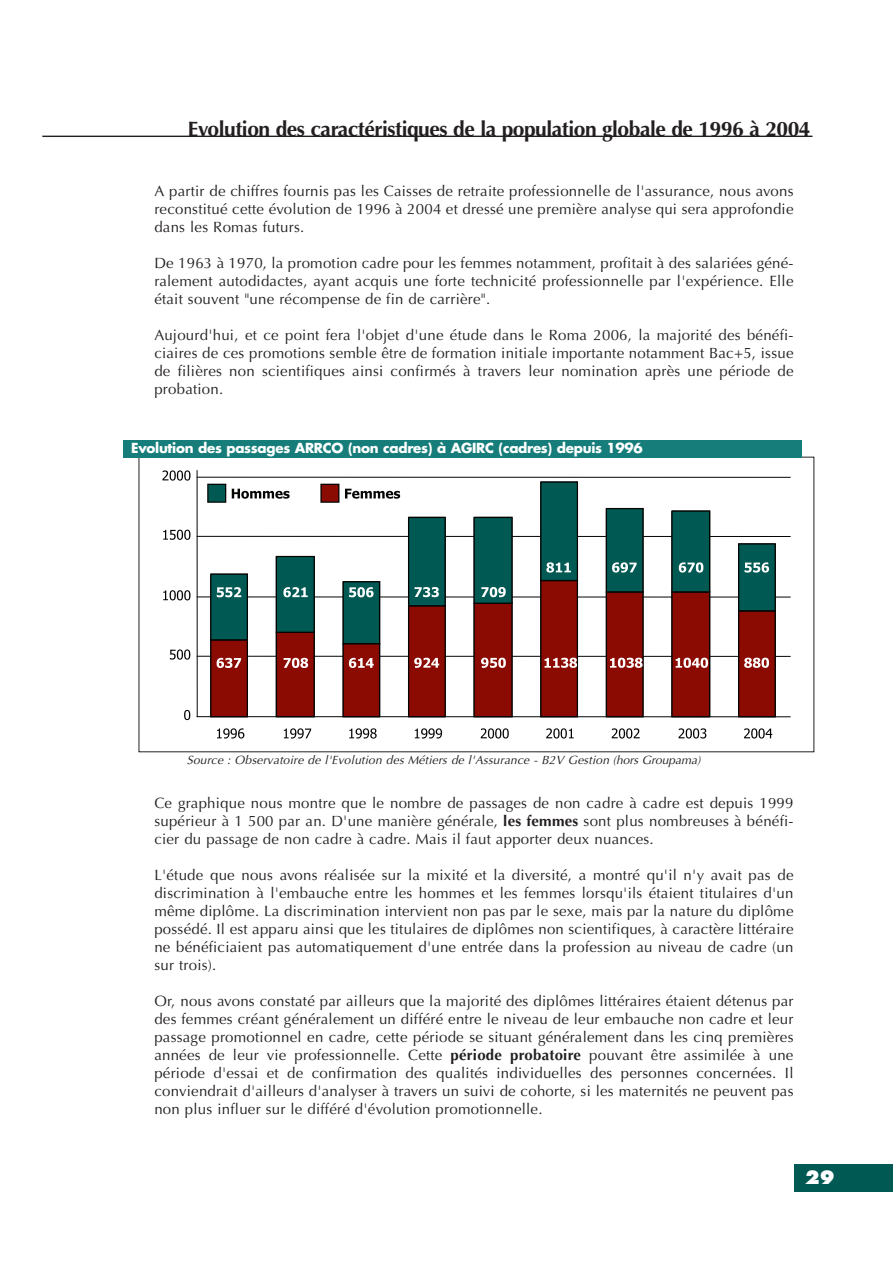
<style>
.page{position:relative;width:893px;height:1263px;background:#fff}
.page>*{position:absolute;margin:0;border:0;box-sizing:border-box;transform-origin:0 0}
.t1{font:700 21px "Optima LT Std";letter-spacing:-.02em;color:#231f20}
.t2{font:800 18px "Futura Std";color:#fff}
.t3{font:15px/18px "Optima LT Std";letter-spacing:.015em;color:#231f20;text-align:justify}
.t4{font:700 13.5px "Futura Std";letter-spacing:-.02em;color:#fff}
.t5{font:italic 12px "Optima LT Std";color:#231f20}
.s1{font-weight:700}
</style>
<div class="page">
<div style="left:794px;top:1164px;width:98px;height:27px;background:#005953"></div>
<hr style="left:42px;top:136px;width:770px;height:1px;background:#231f20">
<hr style="left:197px;top:656px;width:593px;height:1px;background:#050504">
<hr style="left:197px;top:597px;width:593px;height:1px;background:#050504">
<hr style="left:197px;top:536px;width:593px;height:1px;background:#050504">
<hr style="left:197px;top:477px;width:593px;height:1px;background:#050504">
<div style="left:211px;top:640px;width:36px;height:77px;background:#8b0a02"></div>
<div style="left:210px;top:639px;width:38px;height:78px;border:1px solid #040503"></div>
<div style="left:276px;top:632px;width:38px;height:85px;background:#8b0a02"></div>
<div style="left:276px;top:632px;width:39px;height:85px;border:1px solid #040503"></div>
<div style="left:343px;top:644px;width:37px;height:73px;background:#8b0a02"></div>
<div style="left:343px;top:643px;width:37px;height:74px;border:1px solid #040503"></div>
<div style="left:409px;top:606px;width:36px;height:111px;background:#8b0a02"></div>
<div style="left:408px;top:605px;width:38px;height:112px;border:1px solid #040503"></div>
<div style="left:474px;top:603px;width:38px;height:114px;background:#8b0a02"></div>
<div style="left:473px;top:603px;width:40px;height:114px;border:1px solid #040503"></div>
<div style="left:541px;top:580px;width:36px;height:137px;background:#8b0a02"></div>
<div style="left:540px;top:580px;width:38px;height:137px;border:1px solid #040503"></div>
<div style="left:606px;top:592px;width:37px;height:125px;background:#8b0a02"></div>
<div style="left:606px;top:591px;width:38px;height:126px;border:1px solid #040503"></div>
<div style="left:672px;top:592px;width:38px;height:125px;background:#8b0a02"></div>
<div style="left:671px;top:591px;width:39px;height:126px;border:1px solid #040503"></div>
<div style="left:739px;top:611px;width:36px;height:106px;background:#8b0a02"></div>
<div style="left:738px;top:610px;width:38px;height:107px;border:1px solid #040503"></div>
<div style="left:211px;top:574px;width:36px;height:66px;background:#005953"></div>
<div style="left:210px;top:573px;width:38px;height:67px;border:1px solid #040503"></div>
<div style="left:276px;top:556px;width:38px;height:76px;background:#005953"></div>
<div style="left:276px;top:556px;width:39px;height:77px;border:1px solid #040503"></div>
<div style="left:343px;top:582px;width:37px;height:62px;background:#005953"></div>
<div style="left:343px;top:581px;width:37px;height:63px;border:1px solid #040503"></div>
<div style="left:409px;top:517px;width:36px;height:89px;background:#005953"></div>
<div style="left:408px;top:517px;width:38px;height:89px;border:1px solid #040503"></div>
<div style="left:474px;top:517px;width:38px;height:86px;background:#005953"></div>
<div style="left:473px;top:517px;width:40px;height:87px;border:1px solid #040503"></div>
<div style="left:541px;top:482px;width:36px;height:98px;background:#005953"></div>
<div style="left:540px;top:481px;width:38px;height:100px;border:1px solid #040503"></div>
<div style="left:606px;top:509px;width:37px;height:83px;background:#005953"></div>
<div style="left:606px;top:508px;width:38px;height:84px;border:1px solid #040503"></div>
<div style="left:672px;top:511px;width:38px;height:81px;background:#005953"></div>
<div style="left:671px;top:510px;width:39px;height:82px;border:1px solid #040503"></div>
<div style="left:739px;top:544px;width:36px;height:67px;background:#005953"></div>
<div style="left:738px;top:543px;width:38px;height:68px;border:1px solid #040503"></div>
<hr style="left:197px;top:470px;width:1px;height:247px;background:#050504">
<hr style="left:197px;top:716px;width:593px;height:1px;background:#050504">
<svg style="left:217px;top:658px;width:24px;height:10px"></svg>
<svg style="left:284px;top:658px;width:24px;height:10px"></svg>
<svg style="left:349px;top:658px;width:25px;height:10px"></svg>
<svg style="left:414px;top:658px;width:25px;height:10px"></svg>
<svg style="left:481px;top:658px;width:25px;height:10px"></svg>
<svg style="left:544px;top:658px;width:33px;height:10px"></svg>
<svg style="left:610px;top:658px;width:33px;height:10px"></svg>
<svg style="left:676px;top:658px;width:32px;height:10px"></svg>
<svg style="left:744px;top:658px;width:25px;height:10px"></svg>
<svg style="left:217px;top:587px;width:24px;height:10px"></svg>
<svg style="left:283px;top:587px;width:25px;height:10px"></svg>
<svg style="left:349px;top:587px;width:25px;height:10px"></svg>
<svg style="left:414px;top:587px;width:25px;height:10px"></svg>
<svg style="left:481px;top:587px;width:25px;height:10px"></svg>
<svg style="left:546px;top:562px;width:25px;height:11px"></svg>
<svg style="left:612px;top:562px;width:25px;height:11px"></svg>
<svg style="left:679px;top:562px;width:24px;height:11px"></svg>
<svg style="left:745px;top:562px;width:24px;height:11px"></svg>
<svg style="left:184px;top:710px;width:6px;height:10px"></svg>
<svg style="left:170px;top:649px;width:20px;height:11px"></svg>
<svg style="left:163px;top:590px;width:27px;height:10px"></svg>
<svg style="left:163px;top:530px;width:27px;height:10px"></svg>
<svg style="left:162px;top:470px;width:28px;height:11px"></svg>
<svg style="left:217px;top:728px;width:27px;height:10px"></svg>
<svg style="left:284px;top:728px;width:27px;height:10px"></svg>
<svg style="left:349px;top:728px;width:28px;height:10px"></svg>
<svg style="left:415px;top:728px;width:27px;height:10px"></svg>
<svg style="left:481px;top:728px;width:28px;height:10px"></svg>
<svg style="left:546px;top:728px;width:28px;height:10px"></svg>
<svg style="left:612px;top:728px;width:28px;height:10px"></svg>
<svg style="left:679px;top:728px;width:27px;height:10px"></svg>
<svg style="left:744px;top:728px;width:28px;height:10px"></svg>
<div style="left:208px;top:484px;width:18px;height:18px;background:#005953"></div>
<div style="left:207px;top:484px;width:19px;height:19px;border:1px solid #040503"></div>
<svg style="left:232px;top:489px;width:58px;height:10px"></svg>
<div style="left:321px;top:484px;width:18px;height:18px;background:#8b0a02"></div>
<div style="left:320px;top:484px;width:19px;height:19px;border:1px solid #040503"></div>
<svg style="left:345px;top:489px;width:55px;height:10px"></svg>
<div style="left:123px;top:440px;width:678px;height:17px;background:#167d7a"></div>
<h1 class="t1" style="left:188px;top:120px;width:624px">Evolution des caractéristiques de la population globale de 1996 à 2004</h1>
<p class="t3" style="left:154px;top:183px;width:641px">A partir de chiffres fournis pas les Caisses de retraite professionnelle de l'assurance, nous avons reconstitué cette évolution de 1996 à 2004 et dressé une première analyse qui sera approfondie dans les Romas futurs.</p>
<p class="t3" style="left:154px;top:255px;width:641px">De 1963 à 1970, la promotion cadre pour les femmes notamment, profitait à des salariées géné&shy;ralement autodidactes, ayant acquis une forte technicité professionnelle par l'expérience. Elle était souvent "une récompense de fin de carrière".</p>
<p class="t3" style="left:154px;top:327px;width:641px">Aujourd'hui, et ce point fera l'objet d'une étude dans le Roma 2006, la majorité des bénéfi&shy;ciaires de ces promotions semble être de formation initiale importante notamment Bac+5, issue de filières non scientifiques ainsi confirmés à travers leur nomination après une période de probation.</p>
<p class="t4" style="left:131px;top:441px;width:513px">Evolution des passages ARRCO (non cadres) à AGIRC (cadres) depuis 1996</p>
<p class="t5" style="left:187px;top:755px;width:518px">Source : Observatoire de l'Evolution des Métiers de l'Assurance - B2V Gestion (hors Groupama)</p>
<p class="t3" style="left:154px;top:795px;width:641px">Ce graphique nous montre que le nombre de passages de non cadre à cadre est depuis 1999 supérieur à 1 500 par an. D'une manière générale, <span class="s1">les femmes</span> sont plus nombreuses à bénéfi&shy;cier du passage de non cadre à cadre. Mais il faut apporter deux nuances.</p>
<p class="t3" style="left:154px;top:867px;width:641px">L'étude que nous avons réalisée sur la mixité et la diversité, a montré qu'il n'y avait pas de discrimination à l'embauche entre les hommes et les femmes lorsqu'ils étaient titulaires d'un même diplôme. La discrimination intervient non pas par le sexe, mais par la nature du diplôme possédé. Il est apparu ainsi que les titulaires de diplômes non scientifiques, à caractère littéraire ne bénéficiaient pas automatiquement d'une entrée dans la profession au niveau de cadre (un sur trois).</p>
<p class="t3" style="left:154px;top:993px;width:641px">Or, nous avons constaté par ailleurs que la majorité des diplômes littéraires étaient détenus par des femmes créant généralement un différé entre le niveau de leur embauche non cadre et leur passage promotionnel en cadre, cette période se situant généralement dans les cinq premières années de leur vie professionnelle. Cette <span class="s1">période probatoire</span> pouvant être assimilée à une période d'essai et de confirmation des qualités individuelles des personnes concernées. Il conviendrait d'ailleurs d'analyser à travers un suivi de cohorte, si les maternités ne peuvent pas non plus influer sur le différé d'évolution promotionnelle.</p>
<p class="t2" style="left:805px;top:1169px;width:31px">29</p>
</div>
